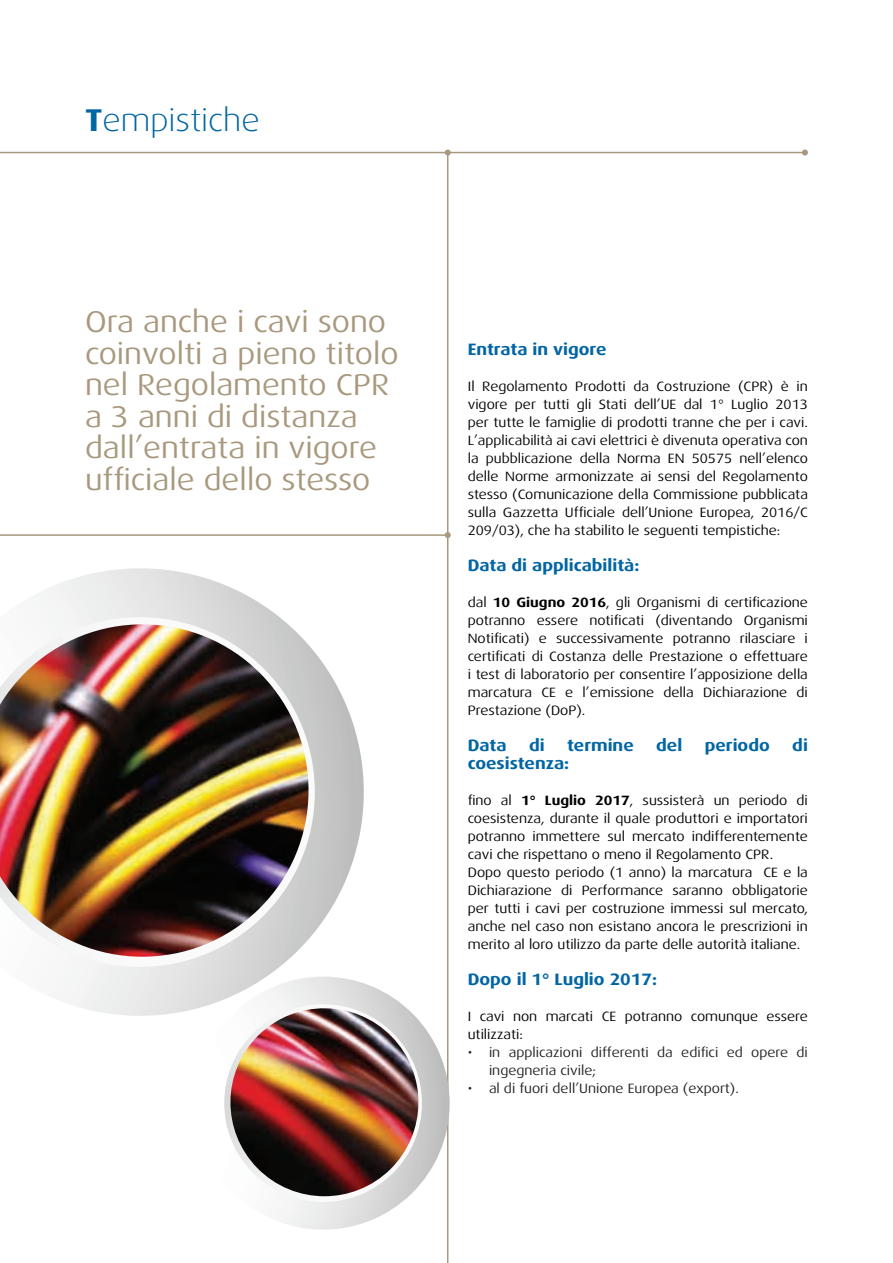
<style>
.page{position:relative;width:893px;height:1263px;background:#fff}
.page>*{position:absolute;margin:0;border:0;box-sizing:border-box;transform-origin:0 0}
.t1{font:300 31.5px "Dax Wide";color:#0065a4}
.t2{font:30px/31.5px "Dax Wide";color:#a8987d}
.t3{font:700 16.5px "Dax Wide";color:#0065a4}
.t4{font:13.5px/18px "Dax Wide";color:#000;text-align:justify}
.t5{font:13.5px/18px "Dax Wide";color:#231f20}
.s1{font-weight:700}
</style>
<div class="page">
<hr style="left:447px;top:153px;width:1px;height:1110px;background:#a8987d">
<svg style="left:445px;top:150px;width:6px;height:6px"></svg>
<img style="left:224px;top:976px;width:226px;height:254px">
<hr style="left:0;top:534px;width:448px;height:2px;background:#a8987d">
<svg style="left:445px;top:532px;width:6px;height:6px"></svg>
<img style="left:0;top:568px;width:386px;height:448px">
<hr style="left:0;top:152px;width:805px;height:1px;background:#a8987d">
<svg style="left:802px;top:150px;width:6px;height:6px"></svg>
<h1 class="t1" style="left:85px;top:103px;width:176px"><span class="s1">T</span>empistiche</h1>
<h2 class="t2" style="left:85px;top:306px;width:315px">Ora anche i cavi sono coinvolti a pieno titolo nel Regolamento CPR a 3 anni di distanza dall’entrata in vigore ufficiale dello stesso</h2>
<p class="t3" style="left:468px;top:340px;width:140px">Entrata in vigore</p>
<p class="t4" style="left:468px;top:378px;width:342px">Il Regolamento Prodotti da Costruzione (CPR) è in vigore per tutti gli Stati dell’UE dal 1° Luglio 2013 per tutte le famiglie di prodotti tranne che per i cavi.<br>L’applicabilità ai cavi elettrici è divenuta operativa con la pubblicazione della Norma EN 50575 nell’elenco delle Norme armonizzate ai sensi del Regolamento stesso (Comunicazione della Commissione pubblicata sulla Gazzetta Ufficiale dell’Unione Europea, 2016/C 209/03), che ha stabilito le seguenti tempistiche:</p>
<p class="t3" style="left:468px;top:556px;width:173px">Data di applicabilità:</p>
<p class="t4" style="left:468px;top:594px;width:342px">dal <span class="s1">10 Giugno 2016</span>, gli Organismi di certificazione potranno essere notificati (diventando Organismi Notificati) e successivamente potranno rilasciare i certificati di Costanza delle Prestazione o effettuare i test di laboratorio per consentire l’apposizione della marcatura CE e l’emissione della Dichiarazione di Prestazione (DoP).</p>
<p class="t3" style="left:468px;top:736px;width:40px">Data</p>
<p class="t3" style="left:529px;top:736px;width:17px">di</p>
<p class="t3" style="left:567px;top:736px;width:68px">termine</p>
<p class="t3" style="left:656px;top:736px;width:28px">del</p>
<p class="t3" style="left:705px;top:736px;width:67px">periodo</p>
<p class="t3" style="left:792px;top:736px;width:17px">di</p>
<p class="t3" style="left:468px;top:754px;width:103px">coesistenza:</p>
<p class="t4" style="left:468px;top:792px;width:342px;text-align:left">fino al <span class="s1">1° Luglio 2017</span>, sussisterà un periodo di coesistenza, durante il quale produttori e importatori potranno immettere sul mercato indifferentemente cavi che rispettano o meno il Regolamento CPR.<br>Dopo questo periodo (1 anno) la marcatura CE e la Dichiarazione di Performance saranno obbligatorie per tutti i cavi per costruzione immessi sul mercato, anche nel caso non esistano ancora le prescrizioni in merito al loro utilizzo da parte delle autorità italiane.</p>
<p class="t3" style="left:468px;top:970px;width:191px">Dopo il 1° Luglio 2017:</p>
<p class="t4" style="left:468px;top:1008px;width:342px">I cavi non marcati CE potranno comunque essere utilizzati:</p>
<p class="t5" style="left:489px;top:1044px;width:320px;text-indent:-21px">• in applicazioni differenti da edifici ed opere di ingegneria civile;</p>
<p class="t5" style="left:468px;top:1079px;width:273px">• al di fuori dell’Unione Europea (export).</p>
</div>
